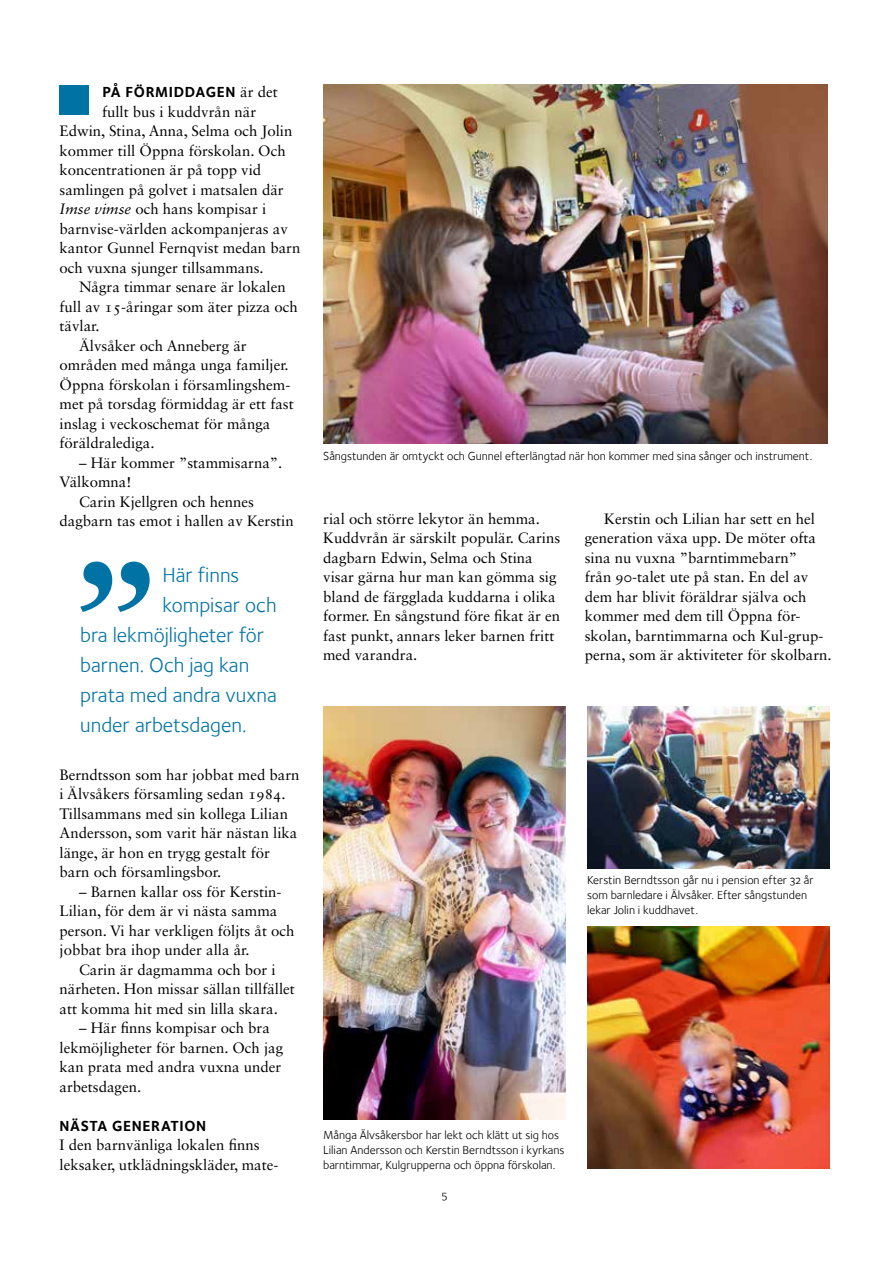
<style>
.page{position:relative;width:893px;height:1263px;background:#fff}
.page>*{position:absolute;margin:0;border:0;box-sizing:border-box;transform-origin:0 0}
.t1{font:21px "Foundry Sterling Book OSF";color:#0073a4}
.t2{font:15px/19.5px "Sabon LT Std";color:#000}
.t3{font:15px "Foundry Sterling Bold OSF";letter-spacing:.04em;color:#000}
.t4{font:12px/15px "Foundry Sterling Book OSF";color:#000}
.s1{font-family:"Sabon LT Std"}
.s2{font-style:italic}
</style>
<div class="page">
<svg style="left:80px;top:561px;width:70px;height:51px"></svg>
<div style="left:60px;top:85px;width:29px;height:30px;background:#0073a4"></div>
<img style="left:323px;top:707px;width:243px;height:413px">
<img style="left:323px;top:84px;width:505px;height:360px">
<img style="left:587px;top:926px;width:242px;height:243px">
<img style="left:587px;top:707px;width:242px;height:161px">
<p class="t3" style="left:103px;top:83px;width:177px">PÅ FÖRMIDDAGEN <span class="s1">är det</span></p>
<p class="t2" style="left:60px;top:102px;width:242px;text-indent:43px">fullt bus i kuddvrån när<br>Edwin, Stina, Anna, Selma och Jolin kommer till Öppna förskolan. Och koncentrationen är på topp vid samlingen på golvet i matsalen där<br><span class="s2">Imse vimse</span> och hans kompisar i barnvise-världen ackompanjeras av kantor Gunnel Fernqvist medan barn och vuxna sjunger tillsammans.</p>
<p class="t2" style="left:79px;top:277px;width:208px">Några timmar senare är lokalen</p>
<p class="t2" style="left:60px;top:297px;width:240px">full av 15-åringar som äter pizza och</p>
<p class="t2" style="left:60px;top:316px;width:42px">tävlar.</p>
<p class="t2" style="left:79px;top:336px;width:169px">Älvsåker och Anneberg är</p>
<p class="t2" style="left:60px;top:355px;width:231px">områden med många unga familjer.</p>
<p class="t2" style="left:60px;top:375px;width:232px">Öppna förskolan i församlingshem-</p>
<p class="t2" style="left:60px;top:394px;width:236px">met på torsdag förmiddag är ett fast</p>
<p class="t2" style="left:60px;top:414px;width:212px">inslag i veckoschemat för många</p>
<p class="t2" style="left:60px;top:433px;width:97px">föräldralediga.</p>
<p class="t2" style="left:79px;top:453px;width:205px">– Här kommer ”stammisarna”.</p>
<p class="t2" style="left:60px;top:472px;width:73px">Välkomna!</p>
<p class="t2" style="left:79px;top:492px;width:177px">Carin Kjellgren och hennes</p>
<p class="t2" style="left:60px;top:511px;width:236px">dagbarn tas emot i hallen av Kerstin</p>
<p class="t2" style="left:323px;top:509px;width:239px">rial och större lekytor än hemma.<br>Kuddvrån är särskilt populär. Carins dagbarn Edwin, Selma och Stina visar gärna hur man kan gömma sig bland de färgglada kuddarna i olika former. En sångstund före fikat är en fast punkt, annars leker barnen fritt med varandra.</p>
<p class="t4" style="left:323px;top:449px;width:491px">Sångstunden är omtyckt och Gunnel efterlängtad när hon kommer med sina sånger och instrument.</p>
<p class="t2" style="left:585px;top:509px;width:248px;text-indent:20px">Kerstin och Lilian har sett en hel generation växa upp. De möter ofta sina nu vuxna ”barntimmebarn”<br>från 90-talet ute på stan. En del av dem har blivit föräldrar själva och kommer med dem till Öppna för&shy;skolan, barntimmarna och Kul-grup&shy;perna, som är aktiviteter för skolbarn.</p>
<h1 class="t1" style="left:162px;top:563px;width:78px">Här finns</h1>
<h1 class="t1" style="left:162px;top:593px;width:116px">kompisar och</h1>
<h1 class="t1" style="left:80px;top:623px;width:185px">bra lekmöjligheter för</h1>
<h1 class="t1" style="left:80px;top:653px;width:171px">barnen. Och jag kan</h1>
<h1 class="t1" style="left:80px;top:683px;width:198px">prata med andra vuxna</h1>
<h1 class="t1" style="left:80px;top:713px;width:168px">under arbetsdagen.</h1>
<p class="t2" style="left:60px;top:764px;width:242px">Berndtsson som har jobbat med barn i Älvsåkers församling sedan 1984.<br>Tillsammans med sin kollega Lilian Andersson, som varit här nästan lika länge, är hon en trygg gestalt för barn och församlingsbor.</p>
<p class="t2" style="left:60px;top:881px;width:237px;text-indent:20px">– Barnen kallar oss för Kerstin-<br>Lilian, för dem är vi nästa samma person. Vi har verkligen följts åt och jobbat bra ihop under alla år.</p>
<p class="t2" style="left:60px;top:959px;width:237px;text-indent:20px">Carin är dagmamma och bor i närheten. Hon missar sällan tillfället att komma hit med sin lilla skara.</p>
<p class="t2" style="left:60px;top:1018px;width:225px;text-indent:20px">– Här finns kompisar och bra lekmöjligheter för barnen. Och jag kan prata med andra vuxna under arbetsdagen.</p>
<p class="t3" style="left:60px;top:1117px;width:148px">NÄSTA GENERATION</p>
<p class="t2" style="left:60px;top:1135px;width:220px">I den barnvänliga lokalen finns leksaker, utklädningskläder, mate-</p>
<p class="t4" style="left:587px;top:872px;width:228px">Kerstin Berndtsson går nu i pension efter 32 år som barnledare i Älvsåker. Efter sångstunden lekar Jolin i kuddhavet.</p>
<p class="t4" style="left:323px;top:1128px;width:243px">Många Älvsåkersbor har lekt och klätt ut sig hos<br>Lilian Andersson och Kerstin Berndtsson i kyrkans barntimmar, Kulgrupperna och öppna förskolan.</p>
<p class="t4" style="left:441px;top:1188px;width:7px">5</p>
</div>
